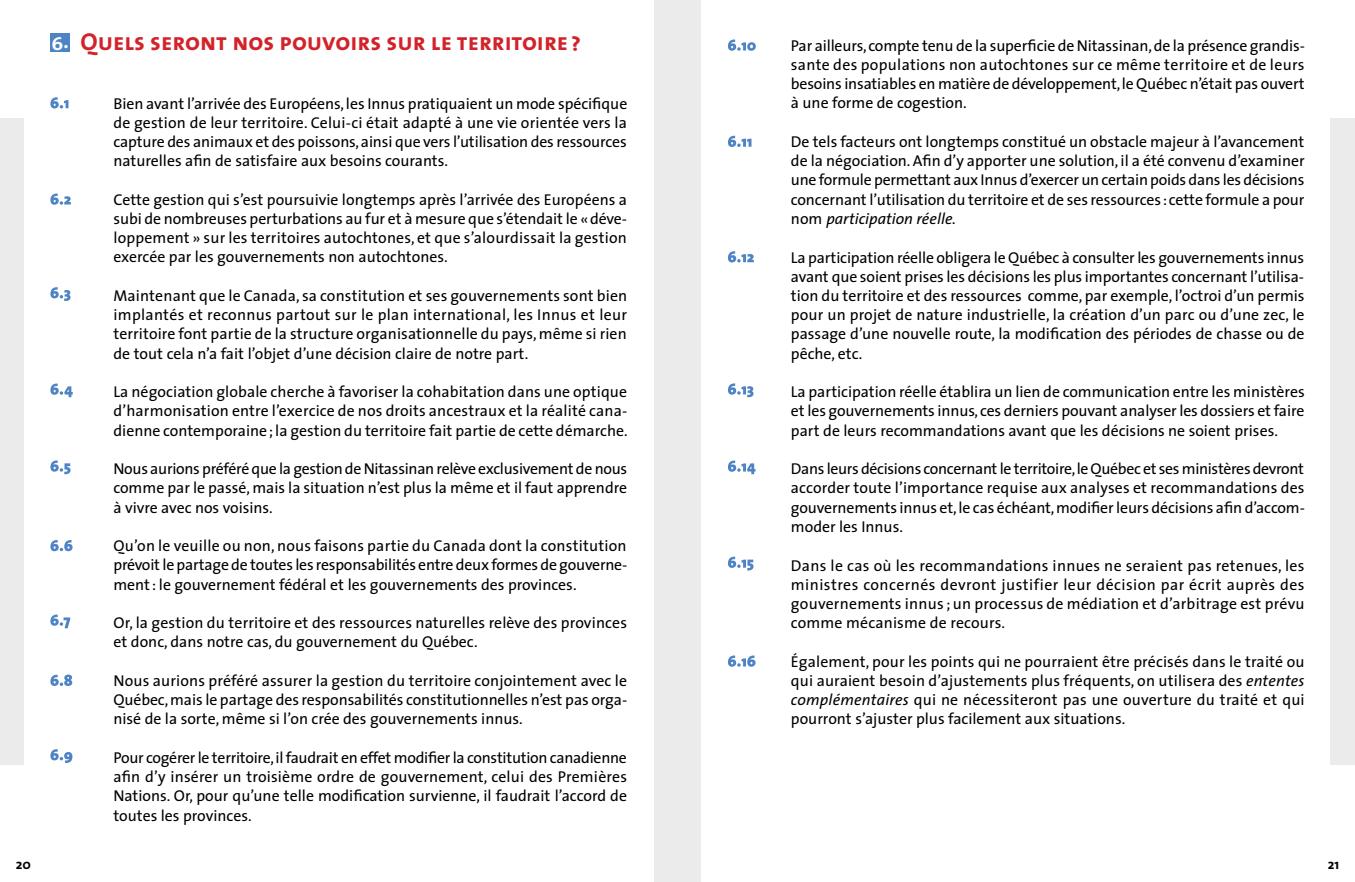
<style>
.page{position:relative;width:1355px;height:882px;background:#fff}
.page>*{position:absolute;margin:0;border:0;box-sizing:border-box;transform-origin:0 0}
.t1{font:24.5px "The Sans Bold Caps";color:#d2232a}
.t2{font:15.75px/19.2px "The Sans";color:#000;text-align:justify}
.t3{font:700 14px "The Sans";color:#000}
.s1{font-family:"The Mix";font-weight:700;font-size:18.38px;color:#fff}
.s2{font-family:"The Mix";font-weight:700;font-size:20.47px;color:#fff}
.s3{font-style:italic}
</style>
<div class="page">
<div style="left:654px;top:0;width:23px;height:882px;background:#ebebec"></div>
<div style="left:677px;top:0;width:24px;height:882px;background:#ebebec"></div>
<svg style="left:728px;top:40px;width:28px;height:11px"></svg>
<svg style="left:728px;top:136px;width:23px;height:11px"></svg>
<svg style="left:728px;top:251px;width:26px;height:12px"></svg>
<svg style="left:728px;top:383px;width:25px;height:14px"></svg>
<svg style="left:728px;top:461px;width:27px;height:13px"></svg>
<svg style="left:728px;top:557px;width:25px;height:14px"></svg>
<svg style="left:728px;top:656px;width:27px;height:11px"></svg>
<svg style="left:50px;top:33px;width:20px;height:76px"></svg>
<svg style="left:50px;top:194px;width:21px;height:11px"></svg>
<svg style="left:50px;top:287px;width:21px;height:14px"></svg>
<svg style="left:50px;top:384px;width:23px;height:13px"></svg>
<svg style="left:50px;top:460px;width:21px;height:14px"></svg>
<svg style="left:50px;top:540px;width:23px;height:11px"></svg>
<svg style="left:50px;top:615px;width:20px;height:13px"></svg>
<svg style="left:50px;top:675px;width:22px;height:11px"></svg>
<svg style="left:50px;top:749px;width:22px;height:14px"></svg>
<div style="left:1330px;top:118px;width:24px;height:647px;background:#ebebec"></div>
<div style="left:0;top:118px;width:24px;height:647px;background:#ebebec"></div>
<h1 class="t1" style="left:52px;top:21px;width:531px"><span class="s1">6</span><span class="s2">.</span> Quels seront nos pouvoirs sur le territoire ?</h1>
<p class="t2" style="left:113px;top:93px;width:515px">Bien avant l’arrivée des Européens, les Innus pratiquaient un mode spécifique de gestion de leur territoire. Celui-ci était adapté à une vie orientée vers la capture des animaux et des poissons, ainsi que vers l’utilisation des ressources naturelles afin de satisfaire aux besoins courants.</p>
<p class="t2" style="left:113px;top:189px;width:515px">Cette gestion qui s’est poursuivie longtemps après l’arrivée des Européens a subi de nombreuses perturbations au fur et à mesure que s’étendait le «déve&shy;loppement » sur les territoires autochtones, et que s’alourdissait la gestion exercée par les gouvernements non autochtones.</p>
<p class="t2" style="left:113px;top:286px;width:515px">Maintenant que le Canada, sa constitution et ses gouvernements sont bien implantés et reconnus partout sur le plan international, les Innus et leur territoire font partie de la structure organisationnelle du pays, même si rien de tout cela n’a fait l’objet d’une décision claire de notre part.</p>
<p class="t2" style="left:113px;top:382px;width:516px">La négociation globale cherche à favoriser la cohabitation dans une optique d’harmonisation entre l’exercice de nos droits ancestraux et la réalité cana&shy;dienne contemporaine; la gestion du territoire fait partie de cette démarche.</p>
<p class="t2" style="left:113px;top:459px;width:515px">Nous aurions préféré que la gestion de Nitassinan relève exclusivement de nous comme par le passé, mais la situation n’est plus la même et il faut apprendre à vivre avec nos voisins.</p>
<p class="t2" style="left:113px;top:536px;width:515px">Qu’on le veuille ou non, nous faisons partie du Canada dont la constitution prévoit le partage de toutes les responsabilités entre deux formes de gouverne&shy;ment: le gouvernement fédéral et les gouvernements des provinces.</p>
<p class="t2" style="left:113px;top:613px;width:515px">Or, la gestion du territoire et des ressources naturelles relève des provinces et donc, dans notre cas, du gouvernement du Québec.</p>
<p class="t2" style="left:113px;top:671px;width:515px">Nous aurions préféré assurer la gestion du territoire conjointement avec le Québec, mais le partage des responsabilités constitutionnelles n’est pas orga&shy;nisé de la sorte, même si l’on crée des gouvernements innus.</p>
<p class="t2" style="left:113px;top:748px;width:515px">Pour cogérer le territoire, il faudrait en effet modifier la constitution canadienne afin d’y insérer un troisième ordre de gouvernement, celui des Premières Nations. Or, pour qu’une telle modification survienne, il faudrait l’accord de toutes les provinces.</p>
<p class="t2" style="left:791px;top:35px;width:515px">Par ailleurs, compte tenu de la superficie de Nitassinan, de la présence grandis&shy;sante des populations non autochtones sur ce même territoire et de leurs besoins insatiables en matière de développement, le Québec n’était pas ouvert à une forme de cogestion.</p>
<p class="t2" style="left:791px;top:132px;width:515px">De tels facteurs ont longtemps constitué un obstacle majeur à l’avancement de la négociation. Afin d’y apporter une solution, il a été convenu d’examiner une formule permettant aux Innus d’exercer un certain poids dans les décisions concernant l’utilisation du territoire et de ses ressources : cette formule a pour nom <span class="s3">participation réelle.</span></p>
<p class="t2" style="left:791px;top:247px;width:515px">La participation réelle obligera le Québec à consulter les gouvernements innus avant que soient prises les décisions les plus importantes concernant l’utilisa&shy;tion du territoire et des ressources comme, par exemple, l’octroi d’un permis pour un projet de nature industrielle, la création d’un parc ou d’une zec, le passage d’une nouvelle route, la modification des périodes de chasse ou de pêche, etc.</p>
<p class="t2" style="left:791px;top:382px;width:515px">La participation réelle établira un lien de communication entre les ministères et les gouvernements innus, ces derniers pouvant analyser les dossiers et faire part de leurs recommandations avant que les décisions ne soient prises.</p>
<p class="t2" style="left:791px;top:459px;width:515px">Dans leurs décisions concernant le territoire, le Québec et ses ministères devront accorder toute l’importance requise aux analyses et recommandations des gouvernements innus et, le cas échéant, modifier leurs décisions afin d’accom&shy;moder les Innus.</p>
<p class="t2" style="left:791px;top:555px;width:515px">Dans le cas où les recommandations innues ne seraient pas retenues, les ministres concernés devront justifier leur décision par écrit auprès des gouvernements innus ; un processus de médiation et d’arbitrage est prévu comme mécanisme de recours.</p>
<p class="t2" style="left:791px;top:651px;width:515px">Également, pour les points qui ne pourraient être précisés dans le traité ou qui auraient besoin d’ajustements plus fréquents, on utilisera des <span class="s3">ententes complémentaires</span> qui ne nécessiteront pas une ouverture du traité et qui pourront s’ajuster plus facilement aux situations.</p>
<p class="t3" style="left:16px;top:853px;width:17px">20</p>
<p class="t3" style="left:1327px;top:853px;width:13px">21</p>
</div>
